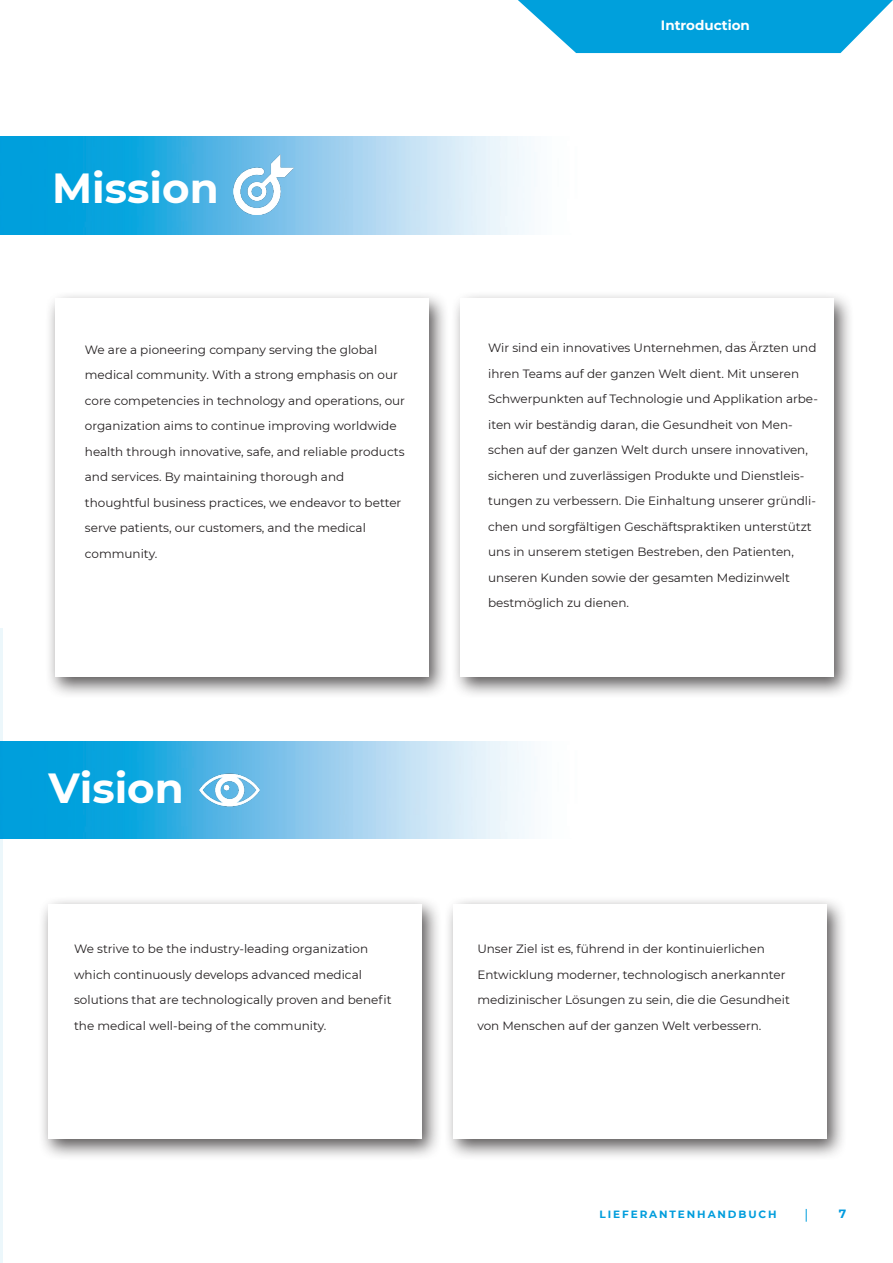
<style>
.page{position:relative;width:893px;height:1263px;background:#fff}
.page>*{position:absolute;margin:0;border:0;box-sizing:border-box;transform-origin:0 0}
.t1{font:700 42px "Montserrat";color:#fff}
.t2{font:700 13.5px "Montserrat";color:#fff}
.t3{font:12px/25.5px "Montserrat";color:#231f20}
.t4{font:700 12px "Montserrat";color:#009bdf}
.t5{font:700 10.5px "Montserrat";letter-spacing:.18em;color:#009ddc}
</style>
<div class="page">
<svg style="left:806px;top:1209px;width:1px;height:13px"></svg>
<svg style="left:518px;top:0;width:375px;height:53px"></svg>
<hr style="left:0;top:629px;width:2px;height:634px;background:#199dd7">
<img style="left:0;top:741px;width:535px;height:98px">
<img style="left:0;top:137px;width:535px;height:97px">
<div style="left:45px;top:291px;width:404px;height:409px;background:#231f20;opacity:.75"></div>
<div style="left:55px;top:299px;width:373px;height:378px;background:#fff"></div>
<div style="left:450px;top:291px;width:404px;height:409px;background:#231f20;opacity:.75"></div>
<div style="left:460px;top:299px;width:374px;height:378px;background:#fff"></div>
<div style="left:38px;top:896px;width:404px;height:265px;background:#231f20;opacity:.75"></div>
<div style="left:48px;top:904px;width:374px;height:234px;background:#fff"></div>
<div style="left:443px;top:896px;width:404px;height:265px;background:#231f20;opacity:.75"></div>
<div style="left:453px;top:904px;width:374px;height:234px;background:#fff"></div>
<img style="left:200px;top:760px;width:59px;height:60px">
<img style="left:234px;top:155px;width:59px;height:59px">
<p class="t1" style="left:52px;top:158px;width:168px">Mission</p>
<p class="t3" style="left:85px;top:336px;width:322px">We are a pioneering company serving the global medical community. With a strong emphasis on our core competencies in technology and operations, our organization aims to continue improving worldwide health through innovative, safe, and reliable products and services. By maintaining thorough and</p>
<p class="t3" style="left:85px;top:489px;width:318px">thoughtful business practices, we endeavor to better serve patients, our customers, and the medical</p>
<p class="t3" style="left:85px;top:540px;width:74px">community.</p>
<p class="t1" style="left:49px;top:757px;width:137px">Vision</p>
<p class="t3" style="left:74px;top:936px;width:296px">We strive to be the industry-leading organization which continuously develops advanced medical</p>
<p class="t3" style="left:74px;top:987px;width:319px">solutions that are technologically proven and benefit the medical well-being of the community.</p>
<p class="t2" style="left:661px;top:15px;width:90px">Introduction</p>
<p class="t3" style="left:488px;top:335px;width:331px">Wir sind ein innovatives Unternehmen, das Ärzten und ihren Teams auf der ganzen Welt dient. Mit unseren Schwerpunkten auf Technologie und Applikation arbe&shy;iten wir beständig daran, die Gesundheit von Men&shy;schen auf der ganzen Welt durch unsere innovativen, sicheren und zuverlässigen Produkte und Dienstleis&shy;tungen zu verbessern. Die Einhaltung unserer gründli&shy;chen und sorgfältigen Geschäftspraktiken unterstützt uns in unserem stetigen Bestreben, den Patienten, unseren Kunden sowie der gesamten Medizinwelt bestmöglich zu dienen.</p>
<p class="t3" style="left:477px;top:936px;width:314px">Unser Ziel ist es, führend in der kontinuierlichen Entwicklung moderner, technologisch anerkannter medizinischer Lösungen zu sein, die die Gesundheit von Menschen auf der ganzen Welt verbessern.</p>
<p class="t5" style="left:600px;top:1206px;width:179px">LIEFERANTENHANDBUCH</p>
<p class="t4" style="left:839px;top:1205px;width:9px">7</p>
</div>
